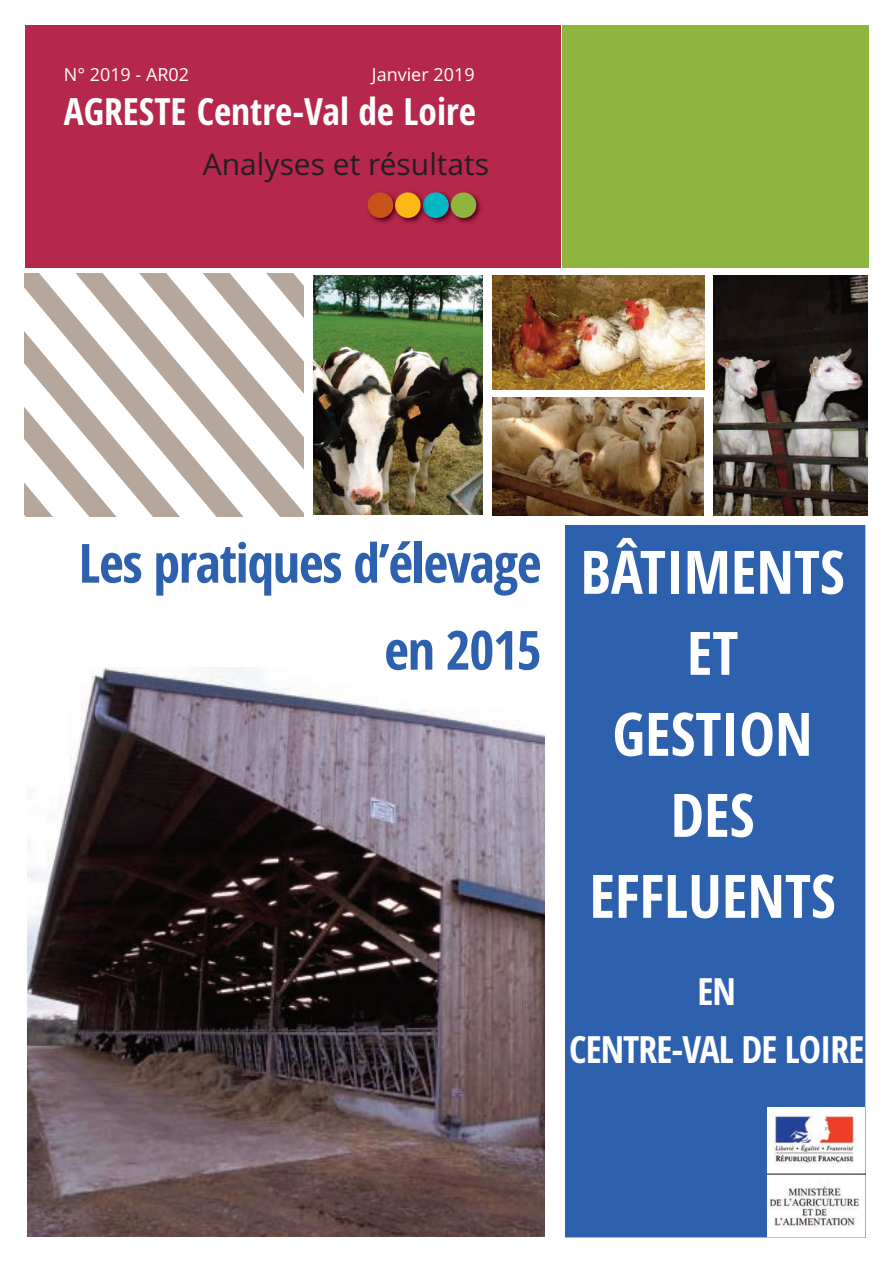
<style>
.page{position:relative;width:893px;height:1263px;background:#fff}
.page>*{position:absolute;margin:0;border:0;box-sizing:border-box;transform-origin:0 0}
.t1{font:700 60px/81px "Open Sans Condensed";color:#fff;text-align:center}
.t2{font:700 54px/87px "Open Sans Condensed";letter-spacing:-.025em;color:#2d60ad;text-align:right}
.t3{font:700 37.5px "Open Sans Condensed";color:#fff}
.t4{font:700 37.5px/58.5px "Open Sans Condensed";letter-spacing:-.025em;color:#fff;text-align:center}
.t5{font:30px "Open Sans";color:#231f20}
.t6{font:18px "Open Sans";color:#fff}
</style>
<div class="page">
<div style="left:26px;top:26px;width:535px;height:242px;background:#b5284b"></div>
<img style="left:367px;top:192px;width:23px;height:31px">
<div style="left:368px;top:192px;width:25px;height:26px;background:#c75318;border-radius:50%"></div>
<img style="left:427px;top:192px;width:18px;height:31px">
<div style="left:423px;top:192px;width:26px;height:26px;background:#00b7c2;border-radius:50%"></div>
<img style="left:390px;top:192px;width:28px;height:31px">
<img style="left:390px;top:197px;width:3px;height:17px">
<img style="left:423px;top:193px;width:9px;height:24px">
<div style="left:395px;top:192px;width:26px;height:26px;background:#fcb814;border-radius:50%"></div>
<img style="left:445px;top:192px;width:36px;height:31px">
<img style="left:445px;top:197px;width:4px;height:16px">
<div style="left:451px;top:192px;width:25px;height:26px;background:#8eb63e;border-radius:50%"></div>
<div style="left:562px;top:26px;width:306px;height:242px;background:#8eb63e"></div>
<div style="left:565px;top:525px;width:300px;height:712px;background:#2d60ad"></div>
<div style="left:562px;top:522px;width:306px;height:718px;border:3px solid #fff"></div>
<svg style="left:25px;top:274px;width:279px;height:242px"></svg>
<img style="left:27px;top:668px;width:517px;height:569px">
<img style="left:313px;top:275px;width:170px;height:240px">
<img style="left:492px;top:275px;width:213px;height:115px">
<img style="left:493px;top:397px;width:210px;height:119px">
<img style="left:714px;top:275px;width:153px;height:241px">
<img style="left:768px;top:1107px;width:98px;height:131px">
<p class="t6" style="left:64px;top:65px;width:127px">N° 2019 - AR02</p>
<p class="t6" style="left:372px;top:65px;width:104px">Janvier 2019</p>
<p class="t3" style="left:64px;top:90px;width:414px">AGRESTE Centre-Val de Loire</p>
<p class="t5" style="left:203px;top:147px;width:288px">Analyses et résultats</p>
<p class="t2" style="left:79px;top:520px;width:464px">Les pratiques d’élevage en 2015</p>
<p class="t1" style="left:580px;top:533px;width:266px">BÂTIMENTS<br>ET<br>GESTION<br>DES<br>EFFLUENTS</p>
<p class="t4" style="left:569px;top:963px;width:297px">EN<br>CENTRE-VAL DE LOIRE</p>
</div>
